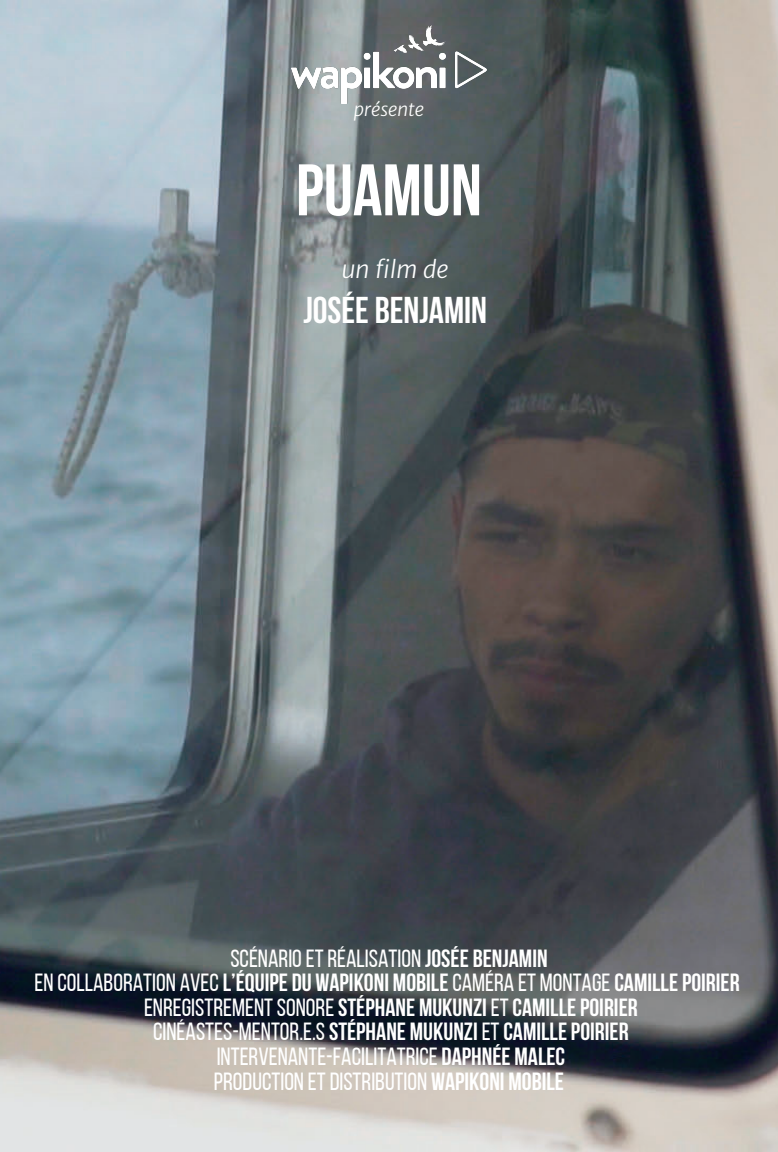
<style>
.page{position:relative;width:778px;height:1152px;background:#fff}
.page>*{position:absolute;margin:0;border:0;box-sizing:border-box;transform-origin:0 0}
.t1{font:700 72.8px "Bebas Neue";color:#fff}
.t2{font:700 37.2px "Bebas Neue";color:#fff}
.t3{font:700 24.8px "Bebas Neue";color:#fff}
.t4{font:24.8px "Bebas Neue";color:#fff}
.t5{font:italic 300 24px "Merriweather Sans";color:#fff}
.t6{font:italic 300 18.4px "Merriweather Sans";color:#fff}
.s1{font-weight:700}
.s2{font-weight:400}
</style>
<div class="page">
<img style="left:0;top:0;width:778px;height:1152px">
<img style="left:292px;top:25px;width:194px;height:79px">
<p class="t6" style="left:354px;top:98px;width:72px">présente</p>
<p class="t1" style="left:296px;top:161px;width:187px">PUAMUN</p>
<p class="t5" style="left:342px;top:254px;width:108px">un film de</p>
<p class="t2" style="left:303px;top:295px;width:185px">JOSÉE BENJAMIN</p>
<p class="t4" style="left:230px;top:948px;width:319px">SCÉNARIOETRÉALISATION <span class="s1">JOSÉE BENJAMIN</span></p>
<p class="t3" style="left:34px;top:973px;width:706px"><span class="s2">EN COLLABORATION AVEC</span>L’ÉQUIPE DU WAPIKONI MOBILE<span class="s2">CAMÉRA ET MONTAGE</span>CAMILLEPOIRIER</p>
<p class="t3" style="left:144px;top:997px;width:495px"><span class="s2">ENREGISTREMENTSONORE</span>STÉPHANE MUKUNZI<span class="s2">ET</span>CAMILLEPOIRIER</p>
<p class="t3" style="left:153px;top:1022px;width:477px"><span class="s2">CINÉASTES-MENTOR.E.S</span>STÉPHANE MUKUNZI<span class="s2">ET</span>CAMILLEPOIRIER</p>
<p class="t4" style="left:217px;top:1046px;width:350px">INTERVENANTE-FACILITATRICE <span class="s1">DAPHNÉE MALEC</span></p>
<p class="t4" style="left:214px;top:1071px;width:351px">PRODUCTION ETDISTRIBUTION <span class="s1">WAPIKONI MOBILE</span></p>
</div>
